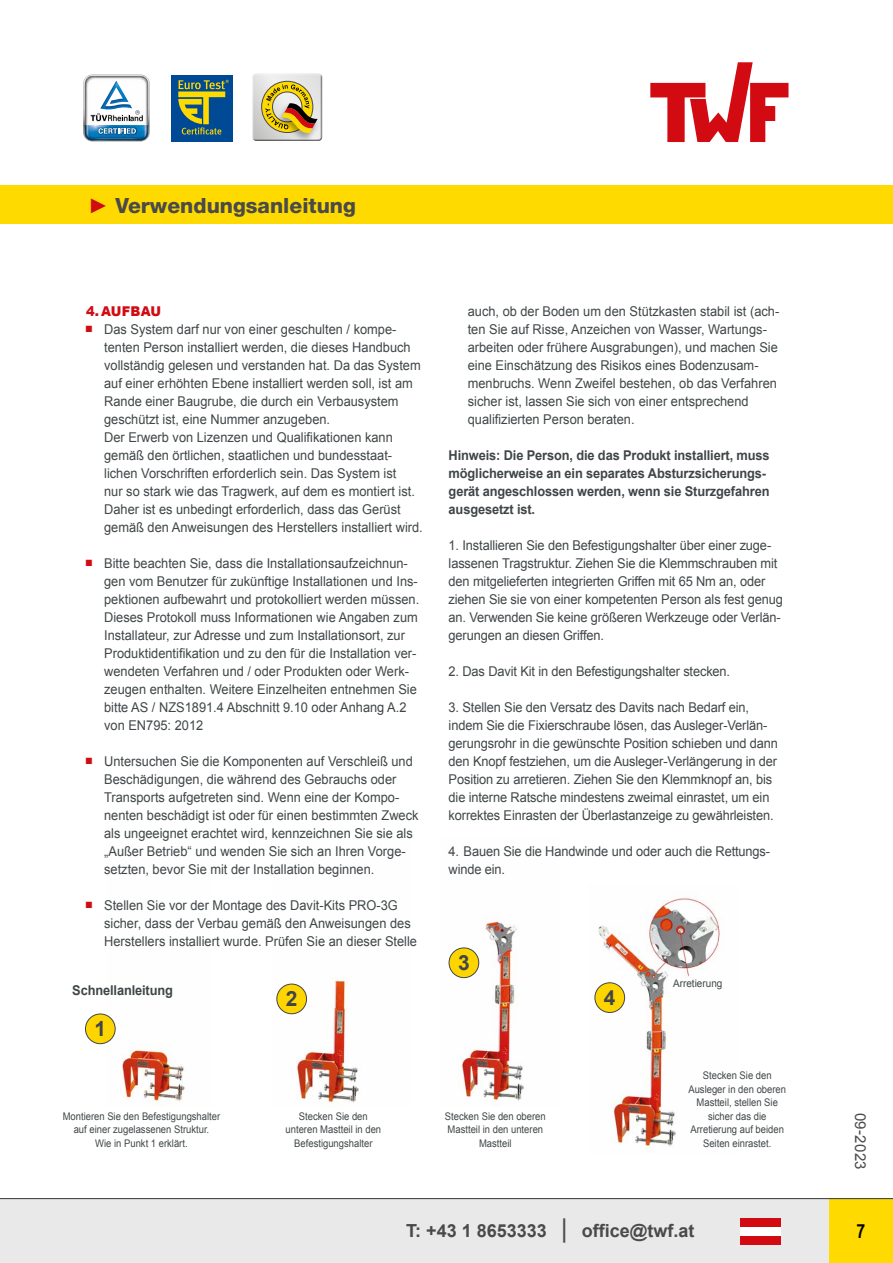
<style>
.page{position:relative;width:893px;height:1263px;background:#fff}
.page>*{position:absolute;margin:0;border:0;box-sizing:border-box;transform-origin:0 0}
.t1{font:800 21px "Helvetica Neue";color:#4a4a49}
.t2{font:700 21px "Arial";color:#404648}
.t3{font:700 19.5px "Arial Narrow";color:#000}
.t4{font:700 18px "Arial";color:#4a4a49}
.t5{font:15px "Arial";letter-spacing:.02em;color:#4a4a49}
.t6{font:13.5px/18px "Arial";color:#404648;scale:.95 1}
.t7{font:700 13.5px/18px "Arial";letter-spacing:-.01em;color:#404648;scale:.95 1}
.t8{font:900 13.5px "Arial";letter-spacing:.005em;color:#d20a11;scale:.95 1}
.t9{font:13.5px "Arial";color:#d20a11;scale:.95 1}
.t10{font:10.5px/13.5px "Arial";color:#404648;text-align:center;scale:.9 1}
.t11{font:10.5px "Arial";color:#404648;scale:.95 1}
.s1{font-family:"Arial";font-weight:900;color:#d20a11}
.s2{font-size:18.3px}
.s3{font-size:25.95px}
</style>
<div class="page">
<svg style="left:650px;top:62px;width:138px;height:80px"></svg>
<div style="left:250px;top:73px;width:73px;height:68px;background:#000;opacity:.75"></div>
<div style="left:274px;top:103px;width:46px;height:40px;background:#000;opacity:.33"></div>
<svg style="left:261px;top:81px;width:57px;height:53px;background:#c5ac5e"></svg>
<img style="left:83px;top:75px;width:67px;height:66px">
<div style="left:171px;top:75px;width:62px;height:67px;background:#004994"></div>
<svg style="left:178px;top:80px;width:51px;height:55px"></svg>
<div style="left:0;top:185px;width:893px;height:39px;background:#ffda00"></div>
<div style="left:0;top:1199px;width:893px;height:64px;background:#e9e9e9"></div>
<div style="left:740px;top:1218px;width:41px;height:9px;background:#d20a11"></div>
<div style="left:740px;top:1227px;width:41px;height:8px;background:#fff"></div>
<div style="left:740px;top:1235px;width:41px;height:9px;background:#d20a11"></div>
<div style="left:829px;top:1198px;width:64px;height:65px;background:#ffda00"></div>
<hr style="left:0;top:1198px;width:893px;height:1px;background:#4a4a49">
<img style="left:107px;top:1015px;width:78px;height:90px">
<img style="left:277px;top:978px;width:82px;height:128px">
<img style="left:448px;top:919px;width:76px;height:187px">
<img style="left:594px;top:892px;width:127px;height:256px">
<div style="left:85px;top:1014px;width:30px;height:30px;background:#ffd500;border-radius:50%"></div>
<div style="left:85px;top:1013px;width:31px;height:31px;border:1px solid #404648;border-radius:50%"></div>
<div style="left:277px;top:984px;width:30px;height:30px;background:#ffd500;border-radius:50%"></div>
<div style="left:276px;top:984px;width:31px;height:30px;border:1px solid #404648;border-radius:50%"></div>
<div style="left:449px;top:948px;width:30px;height:30px;background:#ffd500;border-radius:50%"></div>
<div style="left:449px;top:947px;width:30px;height:31px;border:1px solid #404648;border-radius:50%"></div>
<div style="left:595px;top:983px;width:30px;height:29px;background:#ffd500;border-radius:50%"></div>
<div style="left:594px;top:982px;width:31px;height:31px;border:1px solid #404648;border-radius:50%"></div>
<h1 class="t1" style="left:88px;top:193px;width:269px"><span class="s1">►</span> Verwendungsanleitung</h1>
<p class="t8" style="left:86px;top:301px;width:80px">4.AUFBAU</p>
<p class="t6" style="left:104px;top:320px;width:337px">Das System darf nur von einer geschulten / kompe&shy;tenten Person installiert werden, die dieses Handbuch vollständig gelesen und verstanden hat. Da das System auf einer erhöhten Ebene installiert werden soll, ist am Rande einer Baugrube, die durch ein Verbausystem geschützt ist, eine Nummer anzugeben.<br>Der Erwerb von Lizenzen und Qualifikationen kann gemäß den örtlichen, staatlichen und bundesstaat&shy;lichen Vorschriften erforderlich sein. Das System ist<br>nur so stark wie das Tragwerk, auf dem es montiert ist.<br>Daher ist es unbedingt erforderlich, dass das Gerüst gemäß den Anweisungen des Herstellers installiert wird.</p>
<p class="t6" style="left:104px;top:554px;width:333px">Bitte beachten Sie, dass die Installationsaufzeichnun&shy;gen vom Benutzer für zukünftige Installationen und Ins&shy;pektionen aufbewahrt und protokolliert werden müssen.<br>Dieses Protokoll muss Informationen wie Angaben zum Installateur, zur Adresse und zum Installationsort, zur Produktidentifikation und zu den für die Installation ver&shy;wendeten Verfahren und / oder Produkten oder Werk&shy;zeugen enthalten. Weitere Einzelheiten entnehmen Sie bitte AS / NZS1891.4 Abschnitt 9.10 oder Anhang A.2 von EN795: 2012</p>
<p class="t6" style="left:104px;top:752px;width:332px">Untersuchen Sie die Komponenten auf Verschleiß und Beschädigungen, die während des Gebrauchs oder Transports aufgetreten sind. Wenn eine der Kompo&shy;nenten beschädigt ist oder für einen bestimmten Zweck als ungeeignet erachtet wird, kennzeichnen Sie sie als „Außer Betrieb“ und wenden Sie sich an Ihren Vorge&shy;setzten, bevor Sie mit der Installation beginnen.</p>
<p class="t6" style="left:104px;top:896px;width:331px">Stellen Sie vor der Montage des Davit-Kits PRO-3G sicher, dass der Verbau gemäß den Anweisungen des<br>Herstellers installiert wurde. Prüfen Sie an dieser Stelle</p>
<p class="t9" style="left:85px;top:319px;width:10px">■</p>
<p class="t9" style="left:85px;top:553px;width:10px">■</p>
<p class="t9" style="left:85px;top:751px;width:10px">■</p>
<p class="t9" style="left:85px;top:895px;width:10px">■</p>
<p class="t7" style="left:72px;top:981px;width:108px">Schnellanleitung</p>
<h1 class="t2" style="left:95px;top:1014px;width:13px">1</h1>
<h1 class="t2" style="left:286px;top:984px;width:13px">2</h1>
<p class="t6" style="left:468px;top:302px;width:329px">auch, ob der Boden um den Stützkasten stabil ist (ach&shy;ten Sie auf Risse, Anzeichen von Wasser, Wartungs&shy;arbeiten oder frühere Ausgrabungen), und machen Sie eine Einschätzung des Risikos eines Bodenzusam&shy;menbruchs. Wenn Zweifel bestehen, ob das Verfahren sicher ist, lassen Sie sich von einer entsprechend qualifizierten Person beraten.</p>
<p class="t7" style="left:449px;top:446px;width:339px">Hinweis: Die Person, die das Produkt installiert, muss möglicherweise an ein separates Absturzsicherungs&shy;gerät angeschlossen werden, wenn sie Sturzgefahren ausgesetzt ist.</p>
<p class="t6" style="left:449px;top:536px;width:353px">1. Installieren Sie den Befestigungshalter über einer zuge&shy;lassenen Tragstruktur. Ziehen Sie die Klemmschrauben mit den mitgelieferten integrierten Griffen mit 65 Nm an, oder ziehen Sie sie von einer kompetenten Person als fest genug an. Verwenden Sie keine größeren Werkzeuge oder Verlän&shy;gerungen an diesen Griffen.</p>
<p class="t6" style="left:449px;top:662px;width:298px">2. Das Davit Kit in den Befestigungshalter stecken.</p>
<p class="t6" style="left:449px;top:698px;width:348px">3. Stellen Sie den Versatz des Davits nach Bedarf ein, indem Sie die Fixierschraube lösen, das Ausleger-Verlän&shy;gerungsrohr in die gewünschte Position schieben und dann den Knopf festziehen, um die Ausleger-Verlängerung in der Position zu arretieren. Ziehen Sie den Klemmknopf an, bis die interne Ratsche mindestens zweimal einrastet, um ein korrektes Einrasten der Überlastanzeige zu gewährleisten.</p>
<p class="t6" style="left:449px;top:842px;width:340px">4. Bauen Sie die Handwinde und oder auch die Rettungs&shy;winde ein.</p>
<h1 class="t2" style="left:458px;top:948px;width:13px">3</h1>
<h1 class="t2" style="left:604px;top:983px;width:13px">4</h1>
<p class="t11" style="left:673px;top:976px;width:53px">Arretierung</p>
<p class="t10" style="left:63px;top:1109px;width:177px">Montieren Sie den Befestigungshalter auf einer zugelassenen Struktur.<br>Wie in Punkt 1 erklärt.</p>
<p class="t10" style="left:286px;top:1109px;width:108px">Stecken Sie den unteren Mastteil in den<br>Befestigungshalter</p>
<p class="t10" style="left:445px;top:1109px;width:114px">Stecken Sie den oberen<br>Mastteil in den unteren<br>Mastteil</p>
<p class="t10" style="left:688px;top:1069px;width:110px">Stecken Sie den<br>Ausleger in den oberen<br>Mastteil, stellen Sie sicher das die<br>Arretierung auf beiden<br>Seiten einrastet.</p>
<p class="t5" style="left:870px;top:1113px;width:58px;rotate:90deg">09<span class="s2">-</span>2023</p>
<h3 class="t4" style="left:406px;top:1218px;width:290px">T: +43 1 8653333 <span class="s3">|</span> office@twf.at</h3>
<h2 class="t3" style="left:857px;top:1216px;width:10px">7</h2>
</div>
